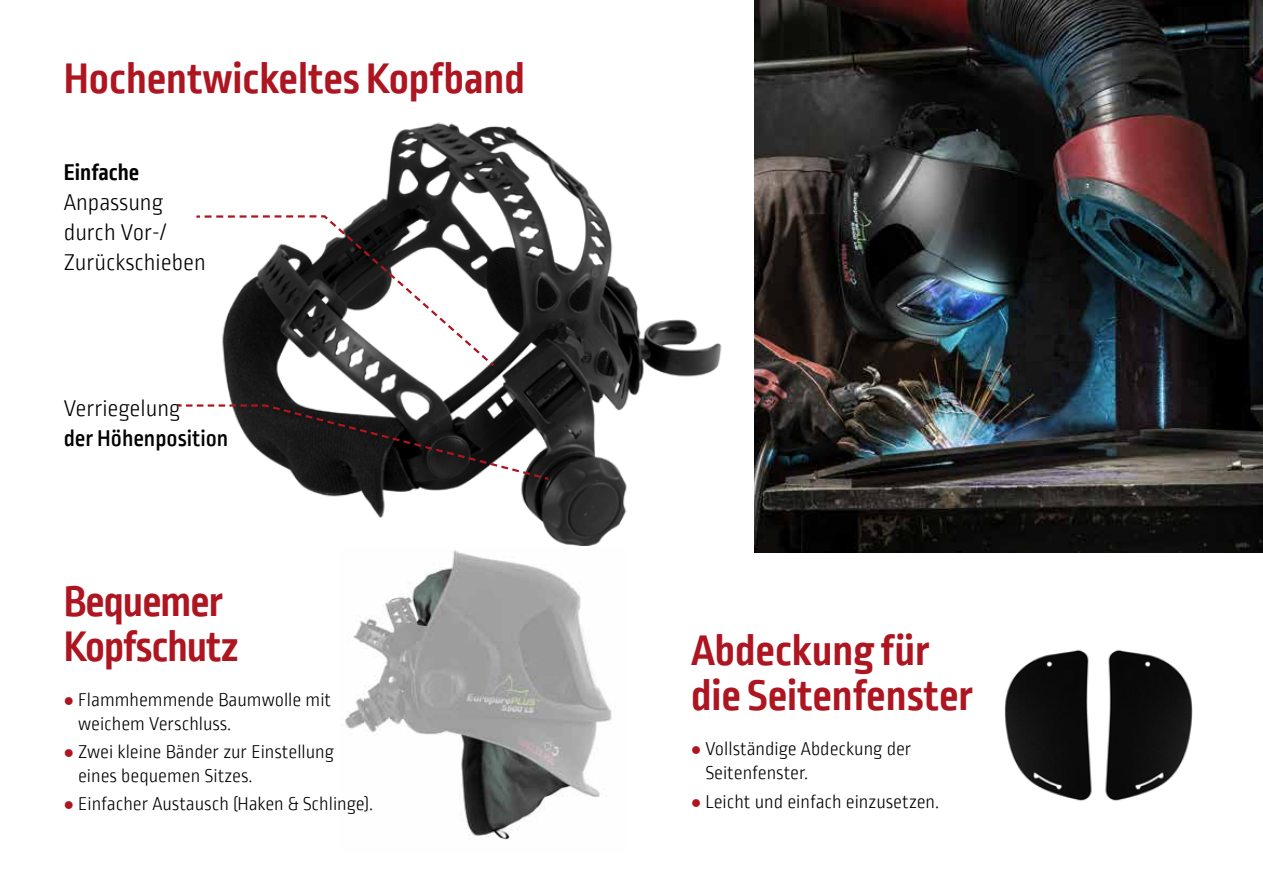
<style>
.page{position:relative;width:1263px;height:893px;background:#fff}
.page>*{position:absolute;margin:0;border:0;box-sizing:border-box;transform-origin:0 0}
.t1{font:700 45px/45px "Ropa Sans PTT";color:#ad1520}
.t2{font:700 45px/45px "Ropa Sans PTT";letter-spacing:-.02em;color:#ad1520}
.t3{font:300 24px/30px "Ropa Sans PTT";color:#000}
.t4{font:500 24px "Ropa Sans PTT";color:#000}
.t5{font:700 24px "Ropa Sans PTT";color:#000}
.t6{font:300 19.5px/24px "Ropa Sans PTT";color:#000}
.s1{color:#ad1520}
</style>
<div class="page">
<img style="left:345px;top:550px;width:270px;height:290px">
<img style="left:224px;top:86px;width:531px;height:460px">
<img style="left:755px;top:0;width:508px;height:553px">
<img style="left:1004px;top:649px;width:189px;height:152px">
<svg style="left:196px;top:214px;width:300px;height:155px"></svg>
<svg style="left:178px;top:403px;width:373px;height:79px"></svg>
<h1 class="t1" style="left:64px;top:59px;width:463px">Hochentwickeltes Kopfband</h1>
<p class="t5" style="left:64px;top:159px;width:77px">Einfache</p>
<p class="t3" style="left:64px;top:189px;width:144px">Anpassung durch Vor-/<br>Zurückschieben</p>
<p class="t3" style="left:64px;top:394px;width:118px">Verriegelung</p>
<p class="t4" style="left:64px;top:425px;width:166px">der Höhenposition</p>
<h1 class="t2" style="left:64px;top:581px;width:176px">Bequemer<br>Kopfschutz</h1>
<p class="t6" style="left:78px;top:689px;width:255px;text-indent:-14px"><span class="s1">●</span> Flammhemmende Baumwolle mit weichem Verschluss.</p>
<p class="t6" style="left:78px;top:741px;width:258px;text-indent:-14px"><span class="s1">●</span> Zwei kleine Bänder zur Einstellung eines bequemen Sitzes.</p>
<p class="t6" style="left:64px;top:793px;width:311px"><span class="s1">●</span> Einfacher Austausch (Haken &amp; Schlinge).</p>
<h1 class="t1" style="left:691px;top:630px;width:283px">Abdeckung für die Seitenfenster</h1>
<p class="t6" style="left:705px;top:738px;width:208px;text-indent:-14px"><span class="s1">●</span> Vollständige Abdeckung der<br>Seitenfenster.</p>
<p class="t6" style="left:691px;top:791px;width:250px"><span class="s1">●</span> Leicht und einfach einzusetzen.</p>
</div>
